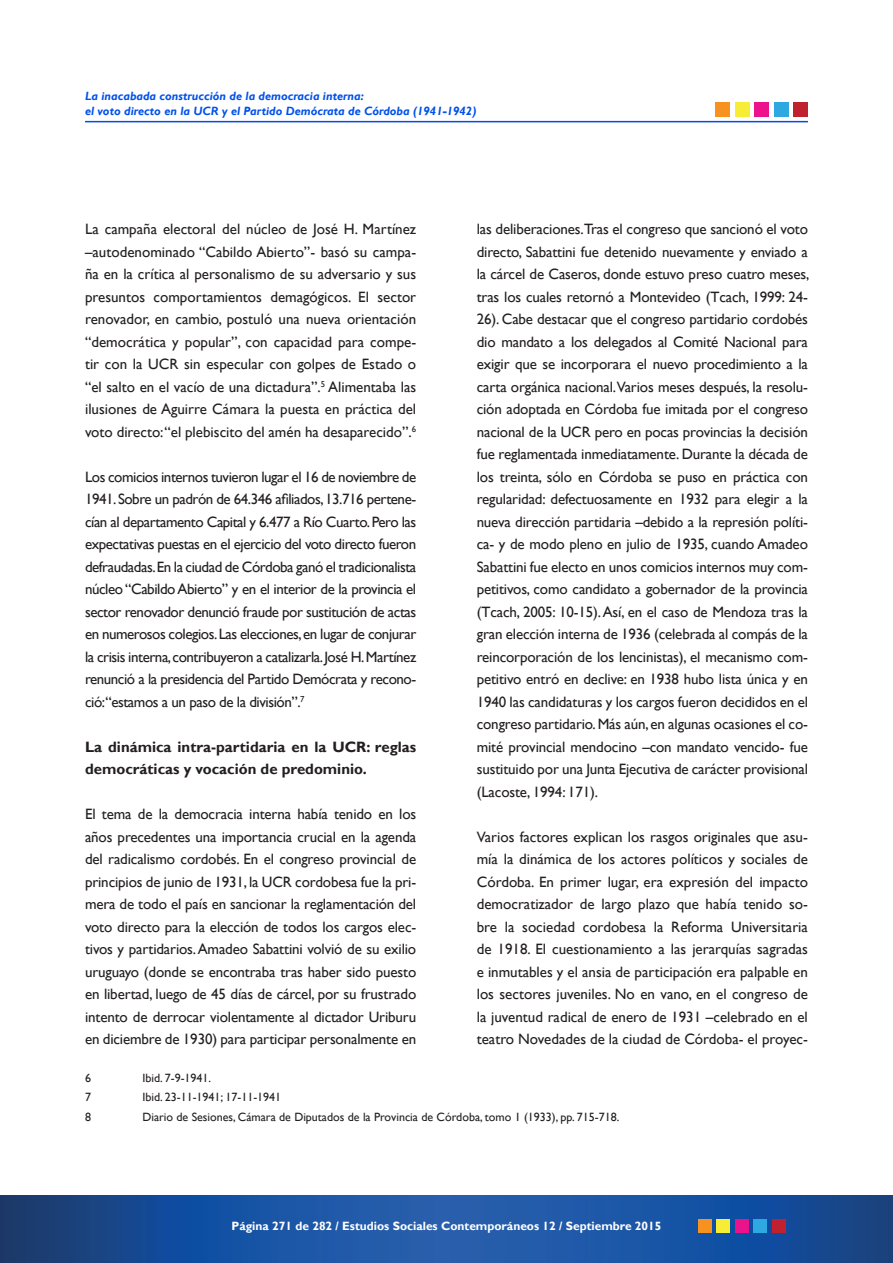
<style>
.page{position:relative;width:893px;height:1263px;background:#fff}
.page>*{position:absolute;margin:0;border:0;box-sizing:border-box;transform-origin:0 0}
.t1{font:15px/22.5px "Gill Sans";letter-spacing:-.01em;color:#231f20;text-align:justify}
.t2{font:700 15px/22.5px "Gill Sans";color:#231f20}
.t3{font:12px "Gill Sans";color:#231f20}
.t4{font:italic 700 12px/15px "Gill Sans";color:#0051eb}
.t5{font:700 12px "Gill Sans";color:#fff}
</style>
<div class="page">
<svg style="left:0;top:1195px;width:893px;height:68px;background:#1b509b"></svg>
<div style="left:698px;top:1219px;width:14px;height:13px;background:#f7911f"></div>
<div style="left:717px;top:1219px;width:13px;height:13px;background:#f7ed36"></div>
<div style="left:735px;top:1219px;width:13px;height:13px;background:#eb128c"></div>
<div style="left:754px;top:1219px;width:13px;height:13px;background:#2ea8e0"></div>
<div style="left:772px;top:1219px;width:13px;height:13px;background:#bf212e"></div>
<hr style="left:85px;top:121px;width:723px;height:1px;background:#004beb">
<div style="left:715px;top:102px;width:14px;height:15px;background:#f7911f"></div>
<div style="left:735px;top:102px;width:14px;height:15px;background:#f7ed36"></div>
<div style="left:755px;top:102px;width:14px;height:15px;background:#eb128c"></div>
<div style="left:774px;top:102px;width:14px;height:15px;background:#2ea8e0"></div>
<div style="left:794px;top:102px;width:14px;height:15px;background:#bf212e"></div>
<p class="t4" style="left:85px;top:89px;width:393px">La inacabada construcción de la democracia interna:<br>el voto directo en la UCR y el Partido Demócrata de Córdoba (1941-1942)</p>
<p class="t1" style="left:85px;top:218px;width:333px">La campaña electoral del núcleo de José H. Martínez –autodenominado “Cabildo Abierto”- basó su campa&shy;ña en la crítica al personalismo de su adversario y sus presuntos comportamientos demagógicos. El sector renovador, en cambio, postuló una nueva orientación “democrática y popular”, con capacidad para compe&shy;tir con la UCR sin especular con golpes de Estado o “el salto en el vacío de una dictadura”.<sup>5</sup> Alimentaba las ilusiones de Aguirre Cámara la puesta en práctica del voto directo:“el plebiscito del amén ha desaparecido”.<sup>6</sup></p>
<p class="t1" style="left:85px;top:465px;width:333px">Los comicios internos tuvieron lugar el 16 de noviembre de 1941. Sobre un padrón de 64.346 afiliados, 13.716 pertene&shy;cían al departamento Capital y 6.477 a Río Cuarto. Pero las expectativas puestas en el ejercicio del voto directo fueron defraudadas. En la ciudad de Córdoba ganó el tradicionalista núcleo “Cabildo Abierto” y en el interior de la provincia el sector renovador denunció fraude por sustitución de actas en numerosos colegios. Las elecciones, en lugar de conjurar la crisis interna, contribuyeron a catalizarla. José H. Martínez renunció a la presidencia del Partido Demócrata y recono&shy;ció:“estamos a un paso de la división”.<sup>7</sup></p>
<p class="t2" style="left:85px;top:736px;width:333px">La dinámica intra-partidaria en la UCR: reglas democráticas y vocación de predominio.</p>
<p class="t1" style="left:85px;top:803px;width:333px">El tema de la democracia interna había tenido en los años precedentes una importancia crucial en la agenda del radicalismo cordobés. En el congreso provincial de principios de junio de 1931, la UCR cordobesa fue la pri&shy;mera de todo el país en sancionar la reglamentación del voto directo para la elección de todos los cargos elec&shy;tivos y partidarios. Amadeo Sabattini volvió de su exilio uruguayo (donde se encontraba tras haber sido puesto en libertad, luego de 45 días de cárcel, por su frustrado intento de derrocar violentamente al dictador Uriburu en diciembre de 1930) para participar personalmente en</p>
<p class="t1" style="left:477px;top:218px;width:334px">las deliberaciones.Tras el congreso que sancionó el voto directo, Sabattini fue detenido nuevamente y enviado a la cárcel de Caseros, donde estuvo preso cuatro meses, tras los cuales retornó a Montevideo (Tcach, 1999: 24- 26). Cabe destacar que el congreso partidario cordobés dio mandato a los delegados al Comité Nacional para exigir que se incorporara el nuevo procedimiento a la carta orgánica nacional.Varios meses después, la resolu&shy;ción adoptada en Córdoba fue imitada por el congreso nacional de la UCR pero en pocas provincias la decisión fue reglamentada inmediatamente. Durante la década de los treinta, sólo en Córdoba se puso en práctica con regularidad: defectuosamente en 1932 para elegir a la nueva dirección partidaria –debido a la represión políti&shy;ca- y de modo pleno en julio de 1935, cuando Amadeo Sabattini fue electo en unos comicios internos muy com&shy;petitivos, como candidato a gobernador de la provincia (Tcach, 2005: 10-15). Así, en el caso de Mendoza tras la gran elección interna de 1936 (celebrada al compás de la reincorporación de los lencinistas), el mecanismo com&shy;petitivo entró en declive: en 1938 hubo lista única y en 1940 las candidaturas y los cargos fueron decididos en el congreso partidario. Más aún, en algunas ocasiones el co&shy;mité provincial mendocino –con mandato vencido- fue sustituido por una Junta Ejecutiva de carácter provisional (Lacoste, 1994: 171).</p>
<p class="t1" style="left:477px;top:825px;width:333px">Varios factores explican los rasgos originales que asu&shy;mía la dinámica de los actores políticos y sociales de Córdoba. En primer lugar, era expresión del impacto democratizador de largo plazo que había tenido so&shy;bre la sociedad cordobesa la Reforma Universitaria de 1918. El cuestionamiento a las jerarquías sagradas e inmutables y el ansia de participación era palpable en los sectores juveniles. No en vano, en el congreso de la juventud radical de enero de 1931 –celebrado en el teatro Novedades de la ciudad de Córdoba- el proyec-</p>
<p class="t3" style="left:85px;top:1071px;width:7px">6</p>
<p class="t3" style="left:142px;top:1071px;width:70px">Ibid. 7-9-1941.</p>
<p class="t3" style="left:85px;top:1090px;width:7px">7</p>
<p class="t3" style="left:142px;top:1090px;width:140px">Ibid. 23-11-1941; 17-11-1941</p>
<p class="t3" style="left:85px;top:1109px;width:7px">8</p>
<p class="t3" style="left:142px;top:1109px;width:479px">Diario de Sesiones, Cámara de Diputados de la Provincia de Córdoba, tomo 1 (1933), pp. 715-718.</p>
<p class="t5" style="left:232px;top:1219px;width:431px">Página 271 de 282 / Estudios Sociales Contemporáneos 12 / Septiembre 2015</p>
</div>
